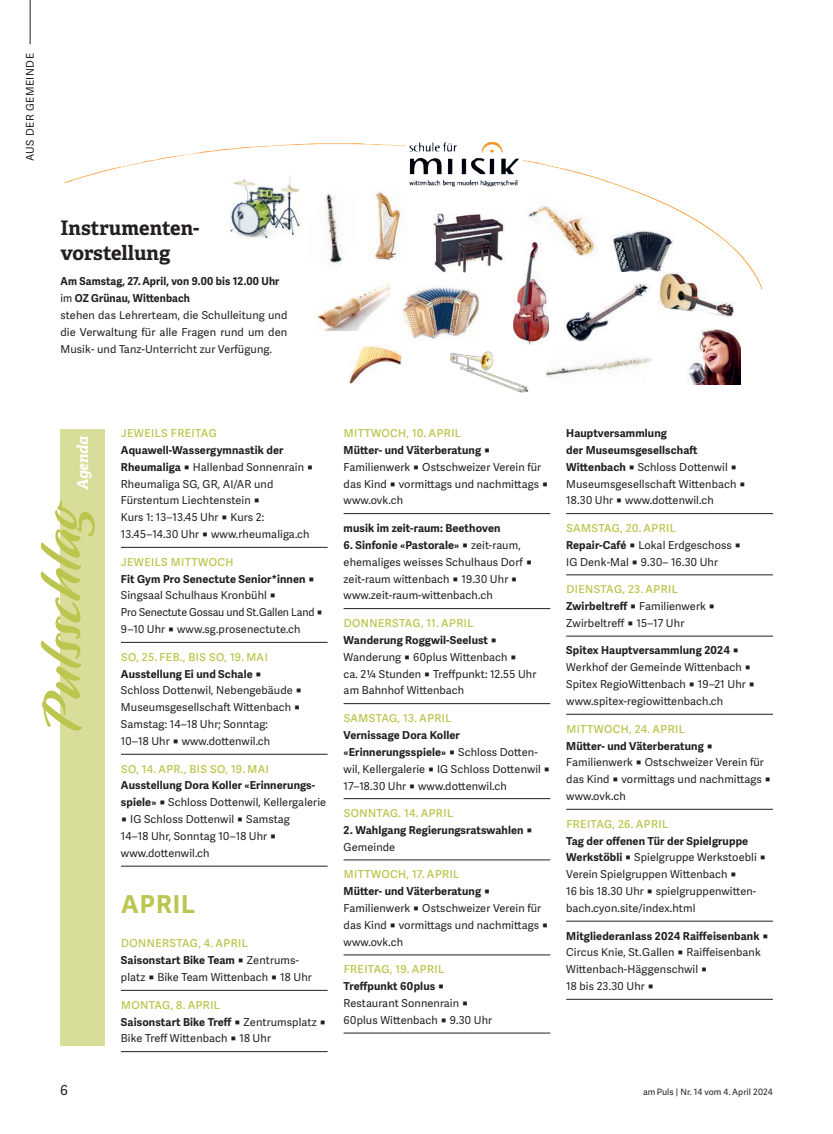
<style>
.page{position:relative;width:833px;height:1134px;background:#fff}
.page>*{position:absolute;margin:0;border:0;box-sizing:border-box;transform-origin:0 0}
.t1{font:700 24.75px "Adelle Sans";letter-spacing:.04em;color:#bcc54e}
.t2{font:700 20px/25px "Adelle";color:#231f20}
.t3{font:italic 700 15px "Adelle";letter-spacing:-.005em;color:#fff}
.t4{font:13.75px "Adelle Sans";color:#231f20}
.t5{font:11px/16.9px "Adelle Sans";letter-spacing:.01em;color:#231f20}
.t6{font:11px/16.9px "Adelle Sans";letter-spacing:.01em;color:#231f20;scale:.96 1}
.t7{font:600 11px "Adelle Sans";letter-spacing:.04em;color:#bcc54e}
.t8{font:700 11px/16.9px "Adelle Sans";letter-spacing:.01em;color:#231f20}
.t9{font:10.62px "Adelle Sans";letter-spacing:.05em;color:#231f20}
.t10{font:8.75px "Adelle Sans";letter-spacing:.01em;color:#231f20}
.s1{font-weight:700}
.s2{font-weight:600;color:#bcc54e}
.s3{font-weight:400}
</style>
<div class="page">
<hr style="left:832px;top:0;width:1px;height:1134px;background:#deeae9">
<hr style="left:30px;top:0;width:1px;height:44px;background:#231f20">
<hr style="left:121px;top:547px;width:207px;height:1px;background:#231f20">
<hr style="left:121px;top:642px;width:207px;height:1px;background:#231f20">
<hr style="left:121px;top:754px;width:207px;height:1px;background:#231f20">
<hr style="left:121px;top:866px;width:207px;height:1px;background:#231f20">
<hr style="left:121px;top:990px;width:207px;height:1px;background:#231f20">
<hr style="left:121px;top:1051px;width:207px;height:1px;background:#231f20">
<hr style="left:343px;top:513px;width:207px;height:1px;background:#231f20">
<hr style="left:343px;top:608px;width:207px;height:1px;background:#231f20">
<hr style="left:343px;top:703px;width:207px;height:1px;background:#231f20">
<hr style="left:343px;top:798px;width:207px;height:1px;background:#231f20">
<hr style="left:343px;top:859px;width:207px;height:1px;background:#231f20">
<hr style="left:343px;top:954px;width:207px;height:1px;background:#231f20">
<hr style="left:343px;top:1033px;width:207px;height:1px;background:#231f20">
<hr style="left:566px;top:513px;width:207px;height:1px;background:#231f20">
<hr style="left:566px;top:574px;width:207px;height:1px;background:#231f20">
<hr style="left:566px;top:636px;width:207px;height:1px;background:#231f20">
<hr style="left:566px;top:714px;width:207px;height:1px;background:#231f20">
<hr style="left:566px;top:809px;width:207px;height:1px;background:#231f20">
<hr style="left:566px;top:921px;width:207px;height:1px;background:#231f20">
<hr style="left:566px;top:999px;width:207px;height:1px;background:#231f20">
<div style="left:60px;top:429px;width:45px;height:616px;background:#d8dd9a"></div>
<svg style="left:41px;top:500px;width:54px;height:231px"></svg>
<img style="left:64px;top:142px;width:441px;height:42px">
<img style="left:224px;top:175px;width:82px;height:64px">
<img style="left:374px;top:191px;width:27px;height:70px">
<img style="left:433px;top:214px;width:72px;height:59px">
<img style="left:348px;top:345px;width:54px;height:39px">
<img style="left:611px;top:231px;width:62px;height:40px">
<img style="left:317px;top:283px;width:72px;height:47px">
<img style="left:403px;top:287px;width:77px;height:53px">
<img style="left:449px;top:344px;width:80px;height:49px">
<img style="left:513px;top:262px;width:35px;height:82px">
<img style="left:564px;top:283px;width:85px;height:58px">
<img style="left:528px;top:205px;width:68px;height:57px">
<img style="left:658px;top:273px;width:76px;height:44px">
<img style="left:545px;top:358px;width:107px;height:19px">
<img style="left:324px;top:193px;width:19px;height:71px">
<img style="left:688px;top:330px;width:53px;height:55px">
<p class="t9" style="left:24px;top:161px;width:110px;rotate:-90deg">AUS DER GEMEINDE</p>
<h2 class="t2" style="left:60px;top:215px;width:140px">Instrumenten&shy;vorstellung</h2>
<p class="t6" style="left:60px;top:273px;width:238px"><span class="s1">Am Samstag, 27. April, von 9.00 bis 12.00 Uhr </span>im <span class="s1">OZ Grünau, Wittenbach<br></span>stehen das Lehrerteam, die Schulleitung und die Verwaltung für alle Fragen rund um den Musik- und Tanz-Unterricht zur Verfügung.</p>
<h3 class="t3" style="left:73px;top:490px;width:56px;rotate:-90deg">Agenda</h3>
<p class="t7" style="left:121px;top:427px;width:97px">JEWEILS FREITAG</p>
<p class="t5" style="left:121px;top:442px;width:194px"><span class="s1">Aquawell-Wassergymnastik der<br>Rheumaliga</span> ◼ Hallenbad Sonnenrain ◼<br>Rheumaliga SG, GR, AI/AR und<br>Fürstentum Liechtenstein ◼<br>Kurs 1: 13–13.45 Uhr ◼ Kurs 2:<br>13.45–14.30 Uhr ◼ www.rheumaliga.ch</p>
<p class="t5" style="left:121px;top:554px;width:203px"><span class="s2">JEWEILS MITTWOCH<br></span><span class="s1">Fit Gym Pro Senectute Senior*innen</span> ◼<br>Singsaal Schulhaus Kronbühl ◼<br>Pro Senectute Gossau und St.Gallen Land ◼<br>9–10 Uhr ◼ www.sg.prosenectute.ch</p>
<p class="t5" style="left:121px;top:649px;width:183px"><span class="s2">SO, 25. FEB., BIS SO, 19. MAI<br></span><span class="s1">Ausstellung Ei und Schale</span> ◼<br>Schloss Dottenwil, Nebengebäude ◼<br>Museumsgesellschaft Wittenbach ◼<br>Samstag: 14–18 Uhr; Sonntag:<br>10–18 Uhr ◼ www.dottenwil.ch</p>
<p class="t7" style="left:121px;top:762px;width:149px">SO, 14. APR., BIS SO, 19. MAI</p>
<p class="t5" style="left:121px;top:777px;width:207px"><span class="s1">Ausstellung Dora Koller «Erinnerungs&shy;spiele»</span> ◼ Schloss Dottenwil, Kellergalerie ◼ IG Schloss Dottenwil ◼ Samstag<br>14–18 Uhr, Sonntag 10–18 Uhr ◼ www.dottenwil.ch</p>
<h1 class="t1" style="left:121px;top:889px;width:76px">APRIL</h1>
<p class="t5" style="left:121px;top:935px;width:192px"><span class="s2">DONNERSTAG, 4. APRIL<br></span><span class="s1">Saisonstart Bike Team</span> ◼ Zentrums&shy;platz ◼ Bike Team Wittenbach ◼ 18 Uhr</p>
<p class="t5" style="left:121px;top:997px;width:207px"><span class="s2">MONTAG, 8. APRIL<br></span><span class="s1">Saisonstart Bike Treff</span> ◼ Zentrumsplatz ◼<br>Bike Treff Wittenbach ◼ 18 Uhr</p>
<p class="t5" style="left:343px;top:425px;width:206px"><span class="s2">MITTWOCH, 10. APRIL<br></span><span class="s1">Mütter- und Väterberatung</span> ◼<br>Familienwerk ◼ Ostschweizer Verein für das Kind ◼ vormittags und nachmittags ◼ www.ovk.ch</p>
<p class="t8" style="left:343px;top:520px;width:158px">musik im zeit-raum: Beethoven</p>
<p class="t5" style="left:343px;top:537px;width:190px"><span class="s1">6. Sinfonie «Pastorale»</span> ◼ zeit-raum, ehemaliges weisses Schulhaus Dorf ◼ zeit-raum wittenbach ◼ 19.30 Uhr ◼ www.zeit-raum-wittenbach.ch</p>
<p class="t5" style="left:343px;top:615px;width:194px"><span class="s2">DONNERSTAG, 11. APRIL<br></span><span class="s1">Wanderung Roggwil-Seelust</span> ◼<br>Wanderung ◼ 60plus Wittenbach ◼<br>ca. 21/4 Stunden ◼ Treffpunkt: 12.55 Uhr am Bahnhof Wittenbach</p>
<p class="t7" style="left:344px;top:712px;width:109px">SAMSTAG, 13. APRIL</p>
<p class="t5" style="left:343px;top:727px;width:208px"><span class="s1">Vernissage Dora Koller «Erinnerungsspiele»</span> ◼ Schloss Dotten&shy;wil, Kellergalerie ◼ IG Schloss Dottenwil ◼ 17–18.30 Uhr ◼ www.dottenwil.ch</p>
<p class="t7" style="left:344px;top:807px;width:111px">SONNTAG. 14. APRIL</p>
<p class="t8" style="left:343px;top:822px;width:191px">2. Wahlgang Regierungsratswahlen <span class="s3">◼<br>Gemeinde</span></p>
<p class="t5" style="left:343px;top:866px;width:206px"><span class="s2">MITTWOCH, 17. APRIL<br></span><span class="s1">Mütter- und Väterberatung</span> ◼<br>Familienwerk ◼ Ostschweizer Verein für das Kind ◼ vormittags und nachmittags ◼ www.ovk.ch</p>
<p class="t5" style="left:343px;top:961px;width:150px"><span class="s2">FREITAG, 19. APRIL<br></span><span class="s1">Treffpunkt 60plus</span> ◼<br>Restaurant Sonnenrain ◼<br>60plus Wittenbach ◼ 9.30 Uhr</p>
<p class="t5" style="left:566px;top:425px;width:181px"><span class="s1">Hauptversammlung<br>der Museumsgesellschaft<br>Wittenbach</span> ◼ Schloss Dottenwil ◼<br>Museumsgesellschaft Wittenbach ◼<br>18.30 Uhr ◼ www.dottenwil.ch</p>
<p class="t5" style="left:566px;top:520px;width:176px"><span class="s2">SAMSTAG, 20. APRIL<br></span><span class="s1">Repair-Café</span> ◼ Lokal Erdgeschoss ◼<br>IG Denk-Mal ◼ 9.30– 16.30 Uhr</p>
<p class="t5" style="left:566px;top:581px;width:150px"><span class="s2">DIENSTAG, 23. APRIL<br></span><span class="s1">Zwirbeltreff</span> ◼ Familienwerk ◼<br>Zwirbeltreff ◼ 15–17 Uhr</p>
<p class="t5" style="left:566px;top:642px;width:190px"><span class="s1">Spitex Hauptversammlung 2024</span> ◼ Werkhof der Gemeinde Wittenbach ◼ Spitex RegioWittenbach ◼ 19–21 Uhr ◼ www.spitex-regiowittenbach.ch</p>
<p class="t5" style="left:566px;top:721px;width:206px"><span class="s2">MITTWOCH, 24. APRIL<br></span><span class="s1">Mütter- und Väterberatung</span> ◼<br>Familienwerk ◼ Ostschweizer Verein für das Kind ◼ vormittags und nachmittags ◼ www.ovk.ch</p>
<p class="t7" style="left:566px;top:817px;width:103px">FREITAG, 26. APRIL</p>
<p class="t5" style="left:566px;top:832px;width:201px"><span class="s1">Tag der offenen Tür der Spielgruppe Werkstöbli</span> ◼ Spielgruppe Werkstoebli ◼ Verein Spielgruppen Wittenbach ◼<br>16 bis 18.30 Uhr ◼ spielgruppenwitten&shy;bach.cyon.site/index.html</p>
<p class="t5" style="left:566px;top:927px;width:204px"><span class="s1">Mitgliederanlass 2024 Raiffeisenbank</span> ◼<br>Circus Knie, St.Gallen ◼ Raiffeisenbank<br>Wittenbach-Häggenschwil ◼<br>18 bis 23.30 Uhr ◼</p>
<p class="t4" style="left:60px;top:1082px;width:9px">6</p>
<p class="t10" style="left:643px;top:1087px;width:131px">am Puls | Nr. 14 vom 4. April 2024</p>
</div>
